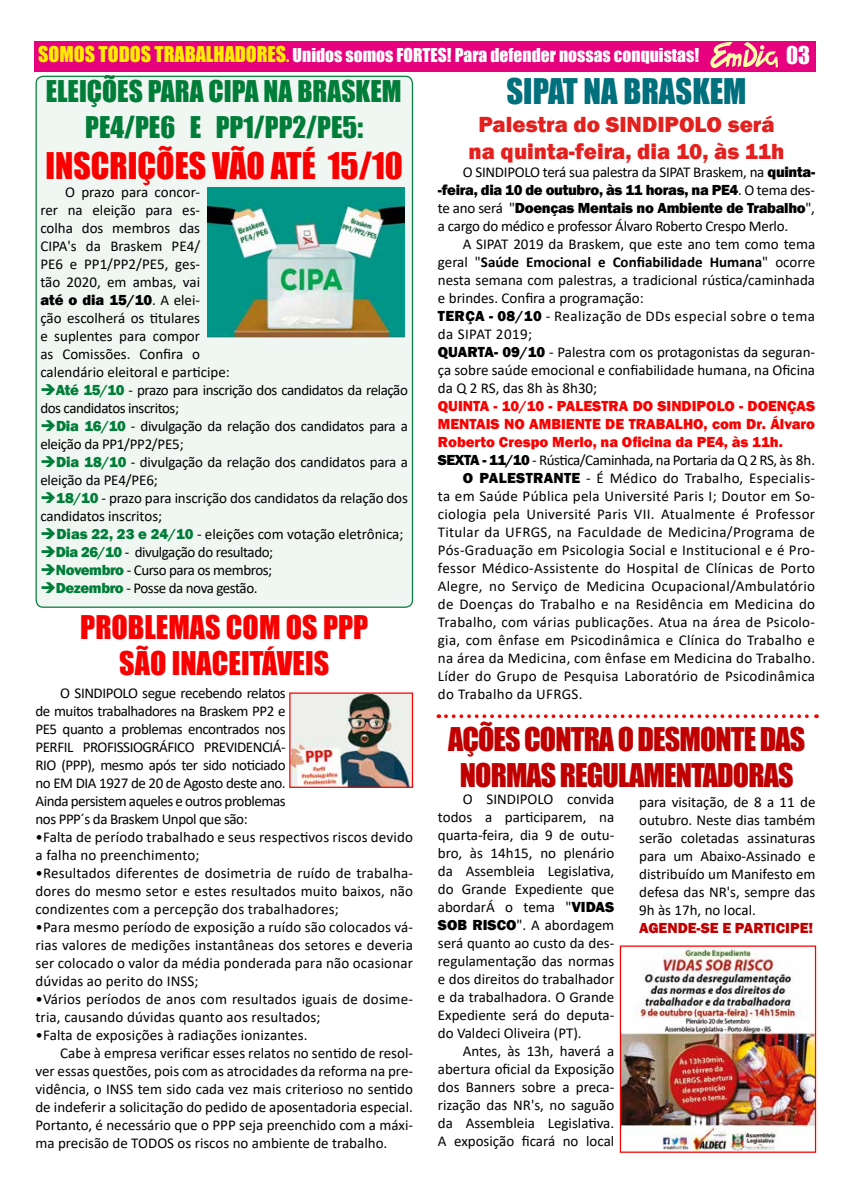
<style>
.page{position:relative;width:851px;height:1177px;background:#fff}
.page>*{position:absolute;margin:0;border:0;box-sizing:border-box;transform-origin:0 0}
.t1{font:33.75px "Impact";color:#f90000}
.t2{font:32.5px "Impact";color:#00707d}
.t3{font:30px/36px "Impact";letter-spacing:-.03em;color:#c00000;text-align:center}
.t4{font:30px/36px "Impact";color:#f90000;text-align:center}
.t5{font:27.5px/36px "Impact";color:#007d38;text-align:center}
.t6{font:800 22.5px/27px "Franklin Gothic";color:#e4201e;text-align:center}
.t7{font:22.5px "Impact";color:#fff}
.t8{font:17.5px "Impact";color:#fff}
.t9{font:15px/18px "Calibri";color:#000;text-align:justify}
.t10{font:15px "Calibri";letter-spacing:.02em;color:#000}
.t11{font:15px/18px "Calibri";letter-spacing:-.03em;color:#000}
.t12{font:15px/18px "Calibri";letter-spacing:-.02em;color:#000}
.t13{font:800 15px/18px "Franklin Gothic";color:#f90000;text-align:justify}
.t14{font:800 15px/18px "Franklin Gothic";letter-spacing:-.02em;color:#000}
.t15{font:15px "Calibri";letter-spacing:.03em;color:#000}
.t16{font:700 15px "Calibri";color:#000}
.t17{font:800 15px "Franklin Gothic";color:#c00000}
.t18{font:800 15px "Franklin Gothic";color:#000}
.s1{font-size:20px;color:#ffed00}
.s2{color:#ffed00}
.s3{font-size:30px}
.s4{font-family:"Calibri";font-weight:400}
.s5{color:#007d38}
.s6{font-family:"Franklin Gothic";font-weight:800;color:#007d38}
.s7{font-family:"Franklin Gothic";font-weight:800}
.s8{font-weight:400}
</style>
<div class="page">
<div style="left:35px;top:41px;width:781px;height:30px;background:#e6007d"></div>
<svg style="left:710px;top:42px;width:67px;height:26px"></svg>
<div style="left:36px;top:76px;width:376px;height:531px;background:#f0f7f2;border-radius:7px"></div>
<img style="left:291px;top:694px;width:120px;height:92px">
<div style="left:289px;top:692px;width:124px;height:96px;border:1px solid #f90000"></div>
<img style="left:207px;top:188px;width:197px;height:149px">
<img style="left:621px;top:947px;width:193px;height:203px">
<div style="left:619px;top:945px;width:197px;height:207px;border:1px solid #f90000"></div>
<svg style="left:446px;top:714px;width:370px;height:4px"></svg>
<p class="t8" style="left:38px;top:41px;width:662px"><span class="s1">SOMOS TODOS TRABALHADORES</span><span class="s2">.</span> Unidos somos FORTES! Para defender nossas conquistas!</p>
<h3 class="t7" style="left:786px;top:38px;width:25px">03</h3>
<h3 class="t5" style="left:46px;top:73px;width:357px">ELEIÇÕES PARA CIPA NA BRASKEM<br>PE4/PE6 E PP1/PP2/PE5<span class="s3">:</span></h3>
<h1 class="t1" style="left:45px;top:139px;width:359px">INSCRIÇÕES VÃO ATÉ 15/10</h1>
<p class="t9" style="left:40px;top:182px;width:161px;text-indent:25px">O prazo para concor&shy;rer na eleição para es&shy;colha dos membros das CIPA's da Braskem PE4/ PE6 e PP1/PP2/PE5, ges&shy;tão 2020, em ambas, vai</p>
<p class="t18" style="left:40px;top:290px;width:161px">até o dia 15/10<span class="s4">. A elei-</span></p>
<p class="t9" style="left:40px;top:308px;width:191px;text-align:left">ção escolherá os titulares<br>e suplentes para compor<br>as Comissões. Confira o calendário eleitoral e participe:</p>
<p class="t11" style="left:40px;top:380px;width:369px"><span class="s5">➔</span><span class="s6">Até 15/10</span> - prazo para inscrição dos candidatos da relação dos candidatos inscritos;</p>
<p class="t12" style="left:40px;top:416px;width:369px"><span class="s5">➔</span><span class="s6">Dia 16/10</span> - divulgação da relação dos candidatos para a eleição da PP1/PP2/PE5;</p>
<p class="t9" style="left:40px;top:452px;width:369px"><span class="s5">➔</span><span class="s6">Dia 18/10</span> - divulgação da relação dos candidatos para a eleição da PE4/PE6;</p>
<p class="t9" style="left:40px;top:488px;width:369px"><span class="s5">➔</span><span class="s6">18/10</span> - prazo para inscrição dos candidatos da relação dos candidatos inscritos;</p>
<p class="t9" style="left:40px;top:524px;width:364px"><span class="s5">➔</span><span class="s6">Dias 22, 23 e 24/10</span> - eleições com votação eletrônica;</p>
<p class="t11" style="left:40px;top:542px;width:234px"><span class="s5">➔</span><span class="s6">Dia 26/10</span> - divulgação do resultado;</p>
<p class="t11" style="left:40px;top:560px;width:233px"><span class="s5">➔</span><span class="s6">Novembro</span> - Curso para os membros;</p>
<p class="t11" style="left:40px;top:578px;width:219px"><span class="s5">➔</span><span class="s6">Dezembro</span> - Posse da nova gestão.</p>
<h2 class="t2" style="left:506px;top:66px;width:241px">SIPAT NA BRASKEM</h2>
<h3 class="t6" style="left:468px;top:110px;width:317px">Palestra do SINDIPOLO será na quinta-feira, dia 10, às 11h</h3>
<p class="t12" style="left:462px;top:162px;width:354px">O SINDIPOLO terá sua palestra da SIPAT Braskem, na <span class="s7">quinta-</span></p>
<p class="t14" style="left:438px;top:180px;width:378px">-feira, dia 10 de outubro, às 11 horas, na PE4<span class="s4">. O tema des&shy;te ano será "</span>Doenças Mentais no Ambiente de Trabalho<span class="s4">",</span></p>
<p class="t12" style="left:438px;top:216px;width:351px">a cargo do médico e professor Álvaro Roberto Crespo Merlo.</p>
<p class="t9" style="left:462px;top:234px;width:354px">A SIPAT 2019 da Braskem, que este ano tem como tema</p>
<p class="t16" style="left:438px;top:251px;width:379px"><span class="s8">geral "</span>Saúde Emocional e Confiabilidade Humana<span class="s8">" ocorre</span></p>
<p class="t9" style="left:438px;top:270px;width:378px">nesta semana com palestras, a tradicional rústica/caminhada</p>
<p class="t9" style="left:438px;top:288px;width:207px">e brindes. Confira a programação:</p>
<p class="t15" style="left:438px;top:305px;width:378px"><span class="s7">TERÇA - 08/10</span> - Realização de DDs especial sobre o tema</p>
<p class="t15" style="left:438px;top:323px;width:96px">da SIPAT 2019;</p>
<p class="t9" style="left:438px;top:342px;width:378px"><span class="s7">QUARTA- 09/10</span> - Palestra com os protagonistas da seguran-</p>
<p class="t9" style="left:438px;top:360px;width:378px">ça sobre saúde emocional e confiabilidade humana, na Oficina</p>
<p class="t9" style="left:438px;top:378px;width:161px">da Q 2 RS, das 8h às 8h30;</p>
<p class="t13" style="left:438px;top:396px;width:379px">QUINTA - 10/10 - PALESTRA DO SINDIPOLO - DOENÇAS MENTAIS NO AMBIENTE DE TRABALHO, com Dr. Álvaro Roberto Crespo Merlo, na Oficina da PE4, às 11h.</p>
<p class="t11" style="left:438px;top:450px;width:378px"><span class="s7">SEXTA - 11/10</span> - Rústica/Caminhada, na Portaria da Q 2 RS, às 8h.</p>
<p class="t10" style="left:462px;top:467px;width:354px"><span class="s7">O PALESTRANTE</span> - É Médico do Trabalho, Especialis-</p>
<p class="t10" style="left:438px;top:485px;width:378px">ta em Saúde Pública pela Université Paris I; Doutor em So-</p>
<p class="t10" style="left:438px;top:503px;width:378px">ciologia pela Université Paris VII. Atualmente é Professor</p>
<p class="t10" style="left:438px;top:521px;width:378px">Titular da UFRGS, na Faculdade de Medicina/Programa de</p>
<p class="t10" style="left:438px;top:539px;width:378px">Pós-Graduação em Psicologia Social e Institucional e é Pro-</p>
<p class="t10" style="left:438px;top:557px;width:378px">fessor Médico-Assistente do Hospital de Clínicas de Porto</p>
<p class="t10" style="left:438px;top:575px;width:378px">Alegre, no Serviço de Medicina Ocupacional/Ambulatório</p>
<p class="t10" style="left:438px;top:593px;width:378px">de Doenças do Trabalho e na Residência em Medicina do</p>
<p class="t10" style="left:438px;top:611px;width:378px">Trabalho, com várias publicações. Atua na área de Psicolo-</p>
<p class="t10" style="left:438px;top:629px;width:378px">gia, com ênfase em Psicodinâmica e Clínica do Trabalho e</p>
<p class="t10" style="left:438px;top:647px;width:378px">na área da Medicina, com ênfase em Medicina do Trabalho.</p>
<p class="t10" style="left:438px;top:665px;width:378px">Líder do Grupo de Pesquisa Laboratório de Psicodinâmica</p>
<p class="t10" style="left:438px;top:683px;width:146px">do Trabalho da UFRGS.</p>
<h3 class="t3" style="left:448px;top:720px;width:359px">AÇÕES CONTRA O DESMONTE DAS<br>NORMAS REGULAMENTADORAS</h3>
<p class="t9" style="left:438px;top:790px;width:178px;text-indent:25px">O SINDIPOLO convida todos a participarem, na quarta-feira, dia 9 de outu&shy;bro, às 14h15, no plenário da Assembleia Legislativa, do Grande Expediente que abordarÁ o tema "<span class="s7">VIDAS SOB RISCO</span>". A abordagem será quanto ao custo da des&shy;regulamentação das normas e dos direitos do trabalhador e da trabalhadora. O Grande Expediente será do deputa&shy;do Valdeci Oliveira (PT).</p>
<p class="t9" style="left:438px;top:1042px;width:178px;text-indent:25px">Antes, às 13h, haverá a abertura oficial da Exposição dos Banners sobre a preca&shy;rização das NR's, no saguão da Assembleia Legislativa.<br>A exposição ficará no local</p>
<h3 class="t4" style="left:80px;top:608px;width:289px">PROBLEMAS COM OS PPP<br>SÃO INACEITÁVEIS</h3>
<p class="t9" style="left:35px;top:683px;width:252px;text-indent:25px">O SINDIPOLO segue recebendo relatos de muitos trabalhadores na Braskem PP2 e PE5 quanto a problemas encontrados nos PERFIL PROFISSIOGRÁFICO PREVIDENCIÁ-RIO (PPP), mesmo após ter sido noticiado no EM DIA 1927 de 20 de Agosto deste ano.<br>Ainda persistem aqueles e outros problemas nos PPP´s da Braskem Unpol que são:</p>
<p class="t9" style="left:35px;top:827px;width:379px">•Falta de período trabalhado e seus respectivos riscos devido a falha no preenchimento;</p>
<p class="t9" style="left:35px;top:863px;width:379px">•Resultados diferentes de dosimetria de ruído de trabalha&shy;dores do mesmo setor e estes resultados muito baixos, não condizentes com a percepção dos trabalhadores;</p>
<p class="t9" style="left:35px;top:917px;width:379px">•Para mesmo período de exposição a ruído são colocados vá&shy;rias valores de medições instantâneas dos setores e deveria ser colocado o valor da média ponderada para não ocasionar dúvidas ao perito do INSS;</p>
<p class="t9" style="left:35px;top:989px;width:379px">•Vários períodos de anos com resultados iguais de dosime&shy;tria, causando dúvidas quanto aos resultados;</p>
<p class="t9" style="left:35px;top:1025px;width:274px">•Falta de exposições à radiações ionizantes.</p>
<p class="t9" style="left:60px;top:1043px;width:354px">Cabe à empresa verificar esses relatos no sentido de resol-</p>
<p class="t9" style="left:35px;top:1061px;width:379px">ver essas questões, pois com as atrocidades da reforma na pre-</p>
<p class="t9" style="left:35px;top:1079px;width:379px">vidência, o INSS tem sido cada vez mais criterioso no sentido</p>
<p class="t9" style="left:35px;top:1097px;width:379px">de indeferir a solicitação do pedido de aposentadoria especial.</p>
<p class="t9" style="left:35px;top:1115px;width:379px">Portanto, é necessário que o PPP seja preenchido com a máxi-</p>
<p class="t9" style="left:35px;top:1133px;width:353px">ma precisão de TODOS os riscos no ambiente de trabalho.</p>
<p class="t9" style="left:639px;top:792px;width:178px">para visitação, de 8 a 11 de outubro. Neste dias também serão coletadas assinaturas para um Abaixo-Assinado e distribuído um Manifesto em defesa das NR's, sempre das 9h às 17h, no local.</p>
<p class="t17" style="left:639px;top:918px;width:175px">AGENDE-SE E PARTICIPE!</p>
</div>
